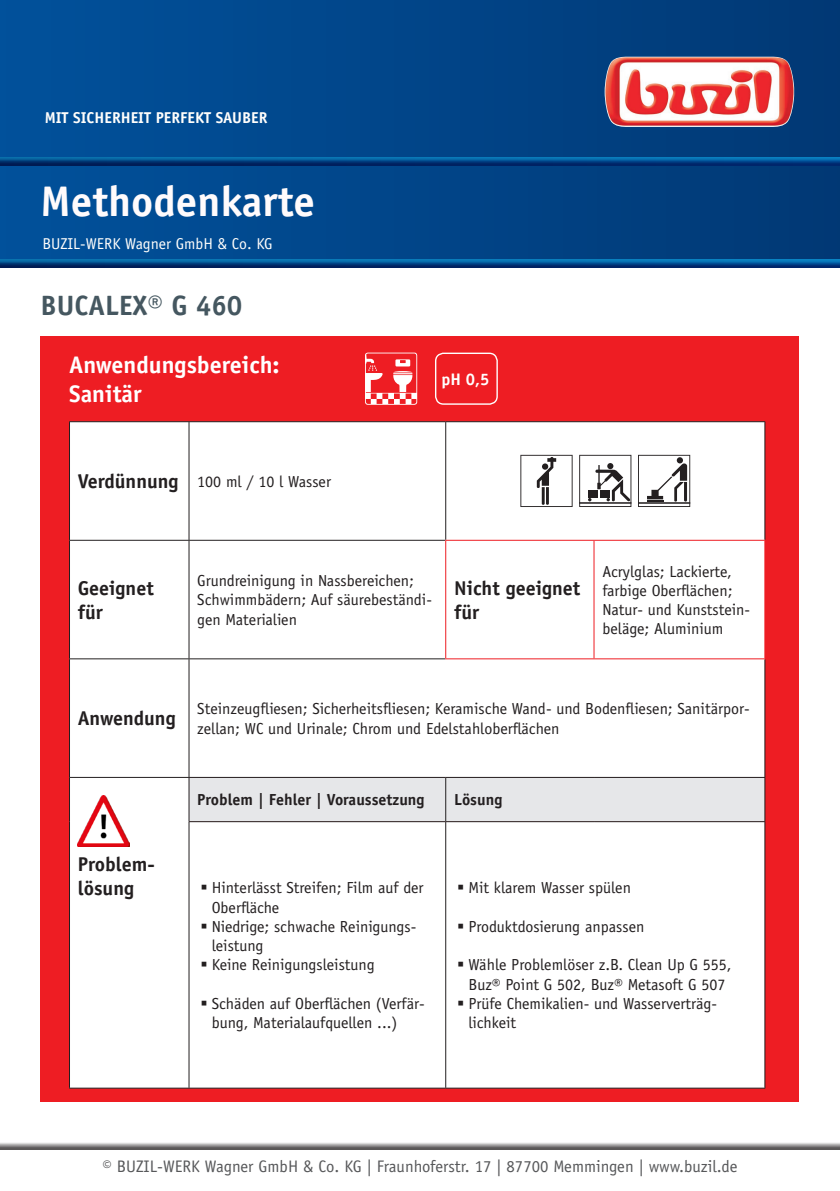
<style>
.page{position:relative;width:840px;height:1191px;background:#fff}
.page>*{position:absolute;margin:0;border:0;box-sizing:border-box;transform-origin:0 0}
.t1{font:700 42.8px "Officina Sans Std";color:#fffbfc}
.t2{font:700 28px "Officina Sans Std";color:#455760}
.t3{font:700 24px/28.8px "Officina Sans Std";color:#fff}
.t4{font:700 20px/24px "Officina Sans Std";color:#231f20}
.t5{font:16.8px "Officina Sans Std";color:#57585a}
.t6{font:700 16.8px "Officina Sans Std";color:#fff}
.t7{font:16px/19.2px "Officina Sans Std";color:#231f20}
.t8{font:700 16px "Officina Sans Std";color:#231f20}
.t9{font:15.8px "Officina Sans Std";color:#fffefc}
.t10{font:700 15.8px "Officina Sans Std";color:#fffefc}
.s1{font-weight:700;font-size:20px}
</style>
<div class="page">
<div style="left:41px;top:336px;width:757px;height:765px;background:#ee1d23"></div>
<div style="left:0;top:0;width:839px;height:267px;background:linear-gradient(to right,#01519b,#013975)"></div>
<div style="left:0;top:155px;width:839px;height:9px;background:#1085ba;opacity:.75"></div>
<div style="left:0;top:157px;width:839px;height:10px;background:#01519b;opacity:.75"></div>
<div style="left:0;top:258px;width:839px;height:12px;background:#01519b;opacity:.75"></div>
<div style="left:0;top:1133px;width:839px;height:20px;background:#231f20;opacity:.75"></div>
<img style="left:604px;top:57px;width:189px;height:70px">
<div style="left:70px;top:422px;width:694px;height:665px;background:#fff"></div>
<div style="left:189px;top:778px;width:575px;height:43px;background:#e6e7e9"></div>
<hr style="left:188px;top:422px;width:1px;height:118px;background:#231f20">
<hr style="left:445px;top:422px;width:1px;height:118px;background:#231f20">
<hr style="left:188px;top:540px;width:1px;height:118px;background:#231f20">
<hr style="left:188px;top:659px;width:1px;height:118px;background:#231f20">
<hr style="left:188px;top:777px;width:1px;height:44px;background:#231f20">
<hr style="left:445px;top:777px;width:1px;height:44px;background:#231f20">
<hr style="left:188px;top:822px;width:1px;height:265px;background:#231f20">
<hr style="left:445px;top:822px;width:1px;height:265px;background:#231f20">
<hr style="left:764px;top:422px;width:1px;height:118px;background:#231f20">
<hr style="left:764px;top:659px;width:1px;height:118px;background:#231f20">
<hr style="left:764px;top:777px;width:1px;height:44px;background:#231f20">
<hr style="left:764px;top:822px;width:1px;height:265px;background:#231f20">
<hr style="left:69px;top:421px;width:120px;height:1px;background:#231f20">
<hr style="left:69px;top:422px;width:1px;height:118px;background:#231f20">
<hr style="left:189px;top:421px;width:256px;height:1px;background:#231f20">
<hr style="left:445px;top:421px;width:148px;height:1px;background:#231f20">
<hr style="left:593px;top:421px;width:171px;height:1px;background:#231f20">
<hr style="left:69px;top:540px;width:120px;height:1px;background:#231f20">
<hr style="left:69px;top:540px;width:1px;height:118px;background:#231f20">
<hr style="left:189px;top:540px;width:256px;height:1px;background:#231f20">
<hr style="left:69px;top:658px;width:120px;height:1px;background:#231f20">
<hr style="left:69px;top:659px;width:1px;height:118px;background:#231f20">
<hr style="left:189px;top:658px;width:256px;height:1px;background:#231f20">
<hr style="left:69px;top:777px;width:120px;height:1px;background:#231f20">
<hr style="left:69px;top:777px;width:1px;height:44px;background:#231f20">
<hr style="left:189px;top:777px;width:256px;height:1px;background:#231f20">
<hr style="left:445px;top:777px;width:148px;height:1px;background:#231f20">
<hr style="left:593px;top:777px;width:171px;height:1px;background:#231f20">
<hr style="left:69px;top:821px;width:1px;height:266px;background:#231f20">
<hr style="left:188px;top:821px;width:257px;height:1px;background:#231f20">
<hr style="left:445px;top:821px;width:148px;height:1px;background:#231f20">
<hr style="left:593px;top:821px;width:171px;height:1px;background:#231f20">
<hr style="left:69px;top:1087px;width:120px;height:1px;background:#231f20">
<hr style="left:189px;top:1087px;width:256px;height:1px;background:#231f20">
<hr style="left:445px;top:1087px;width:148px;height:1px;background:#231f20">
<hr style="left:593px;top:1087px;width:171px;height:1px;background:#231f20">
<hr style="left:445px;top:540px;width:148px;height:1px;background:#ee1d23">
<hr style="left:445px;top:541px;width:1px;height:117px;background:#ee1d23">
<hr style="left:593px;top:540px;width:172px;height:1px;background:#ee1d23">
<hr style="left:593px;top:541px;width:1px;height:117px;background:#ee1d23">
<hr style="left:445px;top:658px;width:148px;height:1px;background:#ee1d23">
<hr style="left:593px;top:658px;width:172px;height:1px;background:#ee1d23">
<svg style="left:520px;top:455px;width:52px;height:52px;background:#d8d7d7"></svg>
<svg style="left:579px;top:455px;width:52px;height:52px;background:#bfbebf"></svg>
<svg style="left:637px;top:455px;width:52px;height:52px;background:#c8c7c7"></svg>
<img style="left:78px;top:795px;width:52px;height:52px">
<svg style="left:365px;top:352px;width:52px;height:53px"></svg>
<div style="left:434px;top:352px;width:63px;height:53px;border:1px solid #fff;border-radius:8px"></div>
<svg style="left:201px;top:885px;width:5px;height:5px"></svg>
<svg style="left:201px;top:923px;width:5px;height:5px"></svg>
<svg style="left:201px;top:962px;width:5px;height:4px"></svg>
<svg style="left:201px;top:1000px;width:5px;height:5px"></svg>
<svg style="left:458px;top:885px;width:5px;height:5px"></svg>
<svg style="left:458px;top:923px;width:5px;height:5px"></svg>
<svg style="left:458px;top:962px;width:5px;height:4px"></svg>
<svg style="left:458px;top:1000px;width:5px;height:5px"></svg>
<p class="t10" style="left:45px;top:108px;width:224px">MIT SICHERHEIT PERFEKT SAUBER</p>
<h1 class="t1" style="left:41px;top:175px;width:276px">Methodenkarte</h1>
<p class="t9" style="left:42px;top:234px;width:232px">BUZIL-WERK Wagner GmbH &amp; Co. KG</p>
<h2 class="t2" style="left:41px;top:288px;width:203px">BUCALEX® G 460</h2>
<h3 class="t3" style="left:69px;top:350px;width:212px">Anwendungsbereich:<br>Sanitär</h3>
<p class="t7" style="left:78px;top:472px;width:254px"><span class="s1">Verdünnung</span> 100 ml / 10 l Wasser</p>
<p class="t6" style="left:441px;top:368px;width:50px">pH 0,5</p>
<p class="t4" style="left:78px;top:576px;width:77px">Geeignet für</p>
<p class="t7" style="left:197px;top:571px;width:236px">Grundreinigung in Nassbereichen;<br>Schwimmbädern; Auf säurebeständi&shy;gen Materialien</p>
<p class="t4" style="left:454px;top:576px;width:127px">Nicht geeignet für</p>
<p class="t7" style="left:602px;top:561px;width:149px">Acrylglas; Lackierte, farbige Oberflächen;<br>Natur- und Kunststein&shy;beläge; Aluminium</p>
<p class="t4" style="left:78px;top:706px;width:99px">Anwendung</p>
<p class="t7" style="left:197px;top:699px;width:553px">Steinzeugfliesen; Sicherheitsfliesen; Keramische Wand- und Bodenfliesen; Sanitärpor&shy;zellan; WC und Urinale; Chrom und Edelstahloberflächen</p>
<p class="t4" style="left:78px;top:852px;width:79px">Problem&shy;lösung</p>
<p class="t8" style="left:197px;top:790px;width:229px">Problem | Fehler | Voraussetzung</p>
<p class="t8" style="left:453px;top:790px;width:50px">Lösung</p>
<p class="t7" style="left:211px;top:878px;width:213px">Hinterlässt Streifen; Film auf der<br>Oberfläche<br>Niedrige; schwache Reinigungs&shy;leistung<br>Keine Reinigungsleistung</p>
<p class="t7" style="left:211px;top:993px;width:214px">Schäden auf Oberflächen (Verfär&shy;bung, Materialaufquellen ...)</p>
<p class="t7" style="left:468px;top:878px;width:164px">Mit klarem Wasser spülen</p>
<p class="t7" style="left:468px;top:917px;width:177px">Produktdosierung anpassen</p>
<p class="t7" style="left:468px;top:955px;width:264px">Wähle Problemlöser z.B. Clean Up G 555,<br>Buz® Point G 502, Buz® Metasoft G 507<br>Prüfe Chemikalien- und Wasserverträg&shy;lichkeit</p>
<p class="t5" style="left:102px;top:1156px;width:636px">© BUZIL-WERK Wagner GmbH &amp; Co. KG | Fraunhoferstr. 17 | 87700 Memmingen | www.buzil.de</p>
</div>
